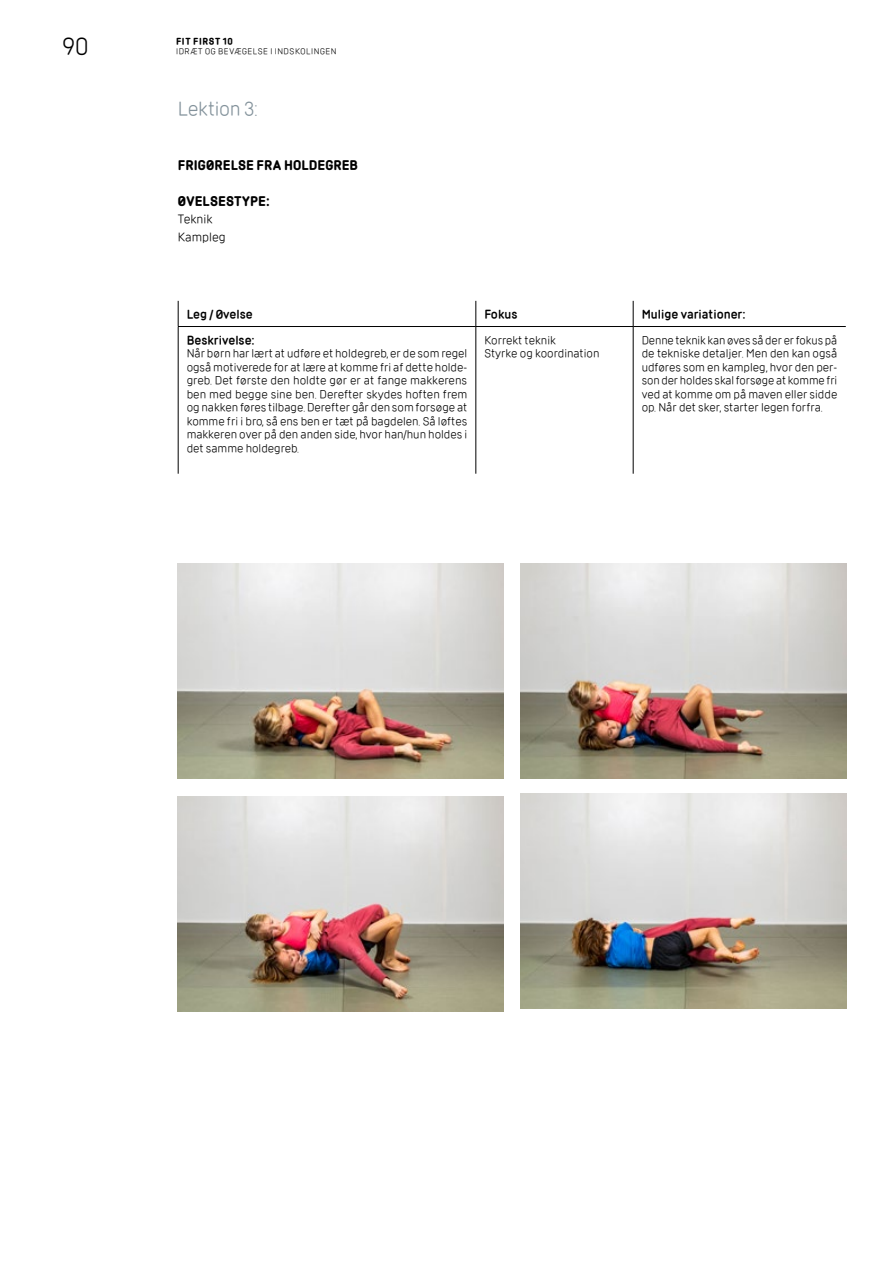
<style>
.page{position:relative;width:893px;height:1263px;background:#fff}
.page>*{position:absolute;margin:0;border:0;box-sizing:border-box;transform-origin:0 0}
.t1{font:24px "DIF";color:#000}
.t2{font:19.5px "DIF";letter-spacing:-.015em;color:#83929b}
.t3{font:12.3px/18px "DIF";color:#000}
.t4{font:700 12px "DIF";letter-spacing:.01em;color:#000}
.t5{font:11.55px/13.5px "DIF";color:#000;text-align:justify}
.t6{font:600 11.55px "DIF";color:#000}
.t7{font:8.4px "DIF";letter-spacing:.065em;color:#000}
.t8{font:700 8.4px "DIF";letter-spacing:.07em;color:#000}
</style>
<div class="page">
<svg style="left:178px;top:301px;width:1px;height:25px"></svg>
<svg style="left:476px;top:301px;width:1px;height:25px"></svg>
<svg style="left:633px;top:301px;width:1px;height:25px"></svg>
<hr style="left:178px;top:326px;width:298px;height:1px;background:#000">
<hr style="left:178px;top:327px;width:1px;height:147px;background:#000">
<hr style="left:476px;top:326px;width:157px;height:1px;background:#000">
<hr style="left:476px;top:327px;width:1px;height:147px;background:#000">
<hr style="left:633px;top:326px;width:213px;height:1px;background:#000">
<hr style="left:633px;top:327px;width:1px;height:147px;background:#000">
<img style="left:178px;top:563px;width:326px;height:216px">
<img style="left:520px;top:563px;width:326px;height:216px">
<img style="left:178px;top:797px;width:326px;height:215px">
<img style="left:520px;top:794px;width:326px;height:215px">
<h1 class="t1" style="left:62px;top:32px;width:28px">90</h1>
<p class="t7" style="left:176px;top:47px;width:162px">IDRÆT OG BEVÆGELSE I INDSKOLINGEN</p>
<p class="t8" style="left:176px;top:36px;width:58px">FIT FIRST 10</p>
<h2 class="t2" style="left:178px;top:97px;width:82px">Lektion 3:</h2>
<p class="t4" style="left:178px;top:157px;width:182px">FRIGØRELSE FRA HOLDEGREB</p>
<p class="t4" style="left:178px;top:193px;width:93px">ØVELSESTYPE:</p>
<p class="t3" style="left:178px;top:210px;width:49px">Teknik<br>Kampleg</p>
<p class="t6" style="left:187px;top:307px;width:68px">Leg / Øvelse</p>
<p class="t6" style="left:484px;top:307px;width:35px">Fokus</p>
<p class="t6" style="left:642px;top:307px;width:105px">Mulige variationer:</p>
<p class="t6" style="left:187px;top:333px;width:70px">Beskrivelse:</p>
<p class="t5" style="left:187px;top:347px;width:282px">Når børn har lært at udføre et holdegreb, er de som regel også motiverede for at lære at komme fri af dette holde&shy;greb. Det første den holdte gør er at fange makkerens ben med begge sine ben. Derefter skydes hoften frem og nakken føres tilbage. Derefter går den som forsøge at komme fri i bro, så ens ben er tæt på bagdelen. Så løftes makkeren over på den anden side, hvor han/hun holdes i det samme holdegreb.</p>
<p class="t5" style="left:484px;top:333px;width:117px">Korrekt teknik<br>Styrke og koordination</p>
<p class="t5" style="left:642px;top:333px;width:197px">Denne teknik kan øves så der er fokus på de tekniske detaljer. Men den kan også udføres som en kampleg, hvor den per&shy;son der holdes skal forsøge at komme fri ved at komme om på maven eller sidde op. Når det sker, starter legen forfra.</p>
</div>
